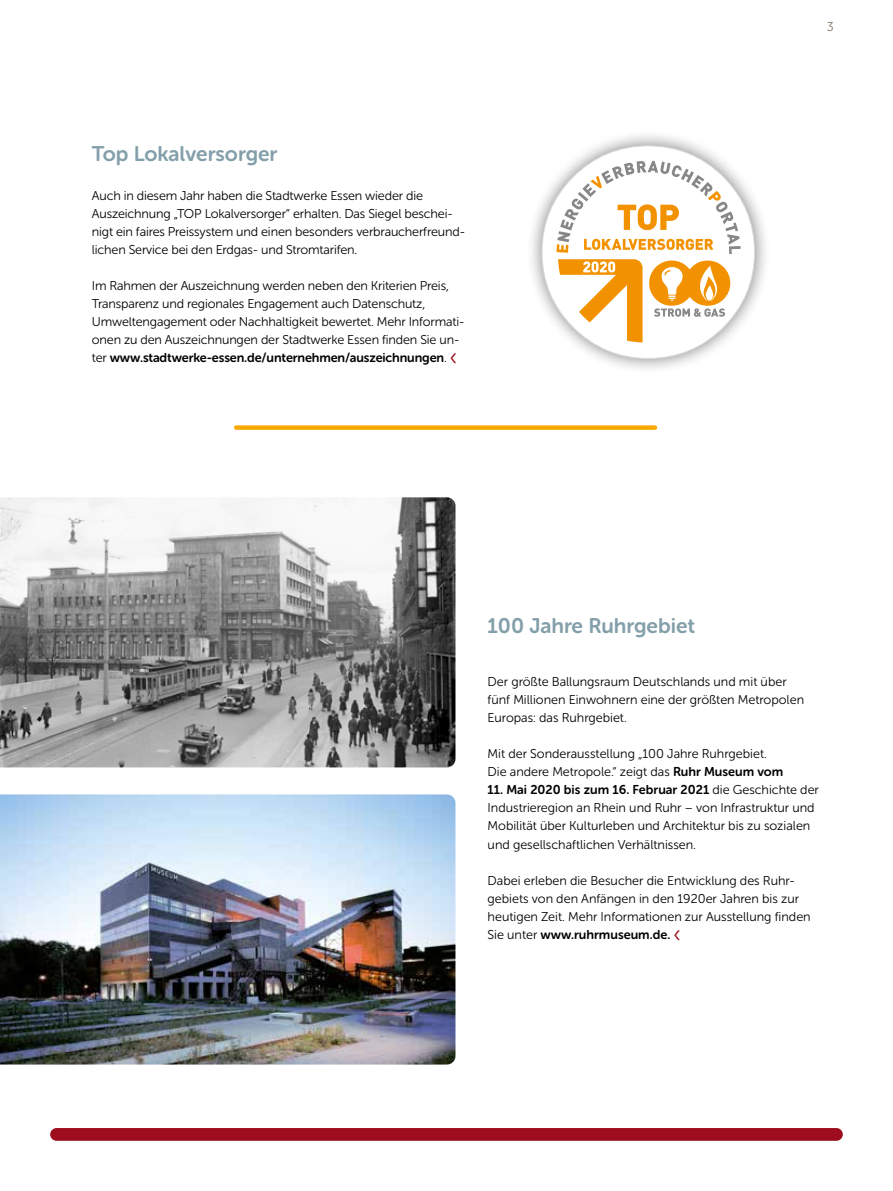
<style>
.page{position:relative;width:893px;height:1191px;background:#fff}
.page>*{position:absolute;margin:0;border:0;box-sizing:border-box;transform-origin:0 0}
.t1{font:21px "Museo Sans Rounded 700";color:#839fa9}
.t2{font:12.75px/18px "Museo Sans Rounded 300";letter-spacing:-.01em;color:#000}
.t3{font:12.75px "Museo Sans Rounded 700";letter-spacing:-.01em;color:#000}
.t4{font:12.75px "Museo Sans Rounded 300";color:#857769}
.s1{font-family:"Museo Sans Rounded 300"}
.s2{font-family:"Museo Sans Rounded 300";font-size:24px;color:#9d0d1d}
.s3{font-family:"Museo Sans Rounded 700"}
</style>
<div class="page">
<img style="left:0;top:794px;width:455px;height:270px">
<img style="left:0;top:497px;width:455px;height:270px">
<div style="left:236px;top:425px;width:419px;height:5px;background:#f8aa00"></div>
<div style="left:50px;top:1128px;width:793px;height:12px;background:#9d0d1d;border-radius:6px"></div>
<div style="left:526px;top:129px;width:245px;height:246px;background:#000;opacity:.5"></div>
<svg style="left:541px;top:145px;width:214px;height:214px"></svg>
<svg style="left:556px;top:161px;width:185px;height:181px"></svg>
<h1 class="t1" style="left:92px;top:142px;width:187px">Top Lokalversorger</h1>
<p class="t2" style="left:92px;top:187px;width:375px">Auch in diesem Jahr haben die Stadtwerke Essen wieder die Auszeichnung „TOP Lokalversorger“ erhalten. Das Siegel beschei&shy;nigt ein faires Preissystem und einen besonders verbraucherfreund&shy;lichen Service bei den Erdgas- und Stromtarifen.</p>
<p class="t2" style="left:92px;top:277px;width:374px">Im Rahmen der Auszeichnung werden neben den Kriterien Preis, Transparenz und regionales Engagement auch Datenschutz, Umweltengagement oder Nachhaltigkeit bewertet. Mehr Informati&shy;onen zu den Auszeichnungen der Stadtwerke Essen finden Sie un-</p>
<p class="t3" style="left:92px;top:351px;width:367px"><span class="s1">ter</span> www.stadtwerke-essen.de/unternehmen/auszeichnungen<span class="s1">.</span> <span class="s2">‹</span></p>
<p class="t4" style="left:827px;top:19px;width:9px">3</p>
<h1 class="t1" style="left:488px;top:613px;width:209px">100 Jahre Ruhrgebiet</h1>
<p class="t2" style="left:488px;top:673px;width:318px">Der größte Ballungsraum Deutschlands und mit über fünf Millionen Einwohnern eine der größten Metropolen<br>Europas: das Ruhrgebiet.</p>
<p class="t2" style="left:488px;top:745px;width:297px">Mit der Sonderausstellung „100 Jahre Ruhrgebiet.<br>Die andere Metropole.“ zeigt das <span class="s3">Ruhr Museum vom</span></p>
<p class="t3" style="left:488px;top:783px;width:333px">11. Mai 2020 bis zum 16. Februar 2021 <span class="s1">die Geschichte der</span></p>
<p class="t2" style="left:488px;top:799px;width:328px">Industrieregion an Rhein und Ruhr – von Infrastruktur und<br>Mobilität über Kulturleben und Architektur bis zu sozialen und gesellschaftlichen Verhältnissen.</p>
<p class="t2" style="left:488px;top:871px;width:325px">Dabei erleben die Besucher die Entwicklung des Ruhr&shy;gebiets von den Anfängen in den 1920er Jahren bis zur heutigen Zeit. Mehr Informationen zur Ausstellung finden</p>
<p class="t3" style="left:488px;top:927px;width:195px"><span class="s1">Sie unter</span> www.ruhrmuseum.de. <span class="s2">‹</span></p>
</div>
